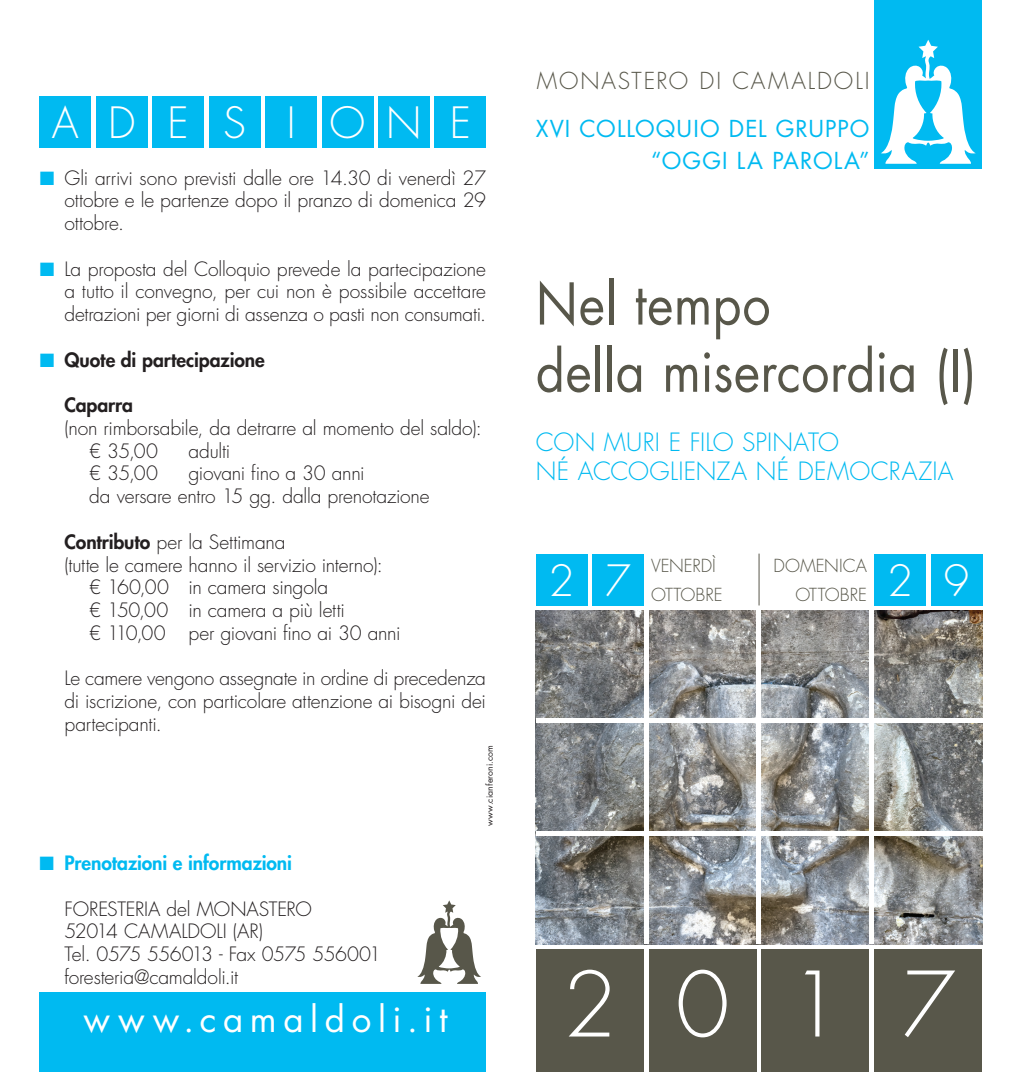
<style>
.page{position:relative;width:1022px;height:1072px;background:#fff}
.page>*{position:absolute;margin:0;border:0;box-sizing:border-box;transform-origin:0 0}
.t1{font:300 87.5px "Futura";color:#fff}
.t2{font:56px/67.2px "Futura";letter-spacing:.01em;color:#58574a;scale:.9 1}
.t3{font:300 42px "Futura";letter-spacing:.73em;color:#fff}
.t4{font:35px "Futura";letter-spacing:.19em;color:#fff}
.t5{font:300 24.5px/29.4px "Futura";letter-spacing:.01em;color:#00baf1}
.t6{font:22.75px/31.5px "Futura";letter-spacing:.05em;color:#00baf1;text-align:right}
.t7{font:300 22.75px "Futura";letter-spacing:.08em;color:#58574a}
.t8{font:300 19.25px/22.8px "Futura";letter-spacing:-.01em;color:#231f20;text-align:justify}
.t9{font:800 19.25px "Futura";letter-spacing:-.005em;color:#231f20}
.t10{font:800 19.25px "Futura";letter-spacing:-.005em;color:#00baf1}
.t11{font:300 17.5px "Futura";color:#58574a}
.t12{font:8.75px "Futura";letter-spacing:.02em;color:#231f20}
.s1{color:#00baf1}
.s2{font-weight:800}
</style>
<div class="page">
<div style="left:874px;top:0;width:108px;height:169px;background:#00baf1"></div>
<div style="left:536px;top:949px;width:108px;height:122px;background:#58574a"></div>
<img style="left:536px;top:610px;width:446px;height:334px">
<div style="left:874px;top:554px;width:52px;height:51px;background:#00baf1"></div>
<div style="left:931px;top:554px;width:51px;height:51px;background:#00baf1"></div>
<div style="left:592px;top:554px;width:52px;height:51px;background:#00baf1"></div>
<div style="left:536px;top:554px;width:51px;height:51px;background:#00baf1"></div>
<div style="left:649px;top:949px;width:107px;height:122px;background:#58574a"></div>
<div style="left:761px;top:949px;width:108px;height:122px;background:#58574a"></div>
<div style="left:874px;top:949px;width:108px;height:122px;background:#58574a"></div>
<svg style="left:881px;top:40px;width:95px;height:124px"></svg>
<hr style="left:759px;top:553px;width:1px;height:52px;background:#58574a">
<div style="left:40px;top:992px;width:446px;height:79px;background:#00baf1"></div>
<svg style="left:417px;top:900px;width:64px;height:83px"></svg>
<div style="left:378px;top:96px;width:52px;height:52px;background:#00baf1"></div>
<div style="left:435px;top:96px;width:51px;height:52px;background:#00baf1"></div>
<div style="left:265px;top:96px;width:52px;height:52px;background:#00baf1"></div>
<div style="left:153px;top:96px;width:51px;height:52px;background:#00baf1"></div>
<div style="left:322px;top:96px;width:51px;height:52px;background:#00baf1"></div>
<div style="left:209px;top:96px;width:51px;height:52px;background:#00baf1"></div>
<div style="left:96px;top:96px;width:52px;height:52px;background:#00baf1"></div>
<div style="left:40px;top:96px;width:51px;height:52px;background:#00baf1"></div>
<div style="left:644px;top:610px;width:5px;height:334px;background:#fff"></div>
<div style="left:756px;top:610px;width:5px;height:334px;background:#fff"></div>
<div style="left:869px;top:610px;width:5px;height:334px;background:#fff"></div>
<div style="left:536px;top:718px;width:446px;height:5px;background:#fff"></div>
<div style="left:536px;top:831px;width:446px;height:5px;background:#fff"></div>
<h3 class="t3" style="left:52px;top:97px;width:421px">ADES IONE</h3>
<p class="t8" style="left:64px;top:167px;width:423px;text-indent:-25px"><span class="s1">■</span> Gli arrivi sono previsti dalle ore 14.30 di venerdì 27 ottobre e le partenze dopo il pranzo di domenica 29 ottobre.</p>
<p class="t8" style="left:64px;top:258px;width:423px;text-indent:-25px"><span class="s1">■</span> La proposta del Colloquio prevede la partecipazione a tutto il convegno, per cui non è possibile accettare detrazioni per giorni di assenza o pasti non consumati.</p>
<p class="t9" style="left:40px;top:347px;width:227px"><span class="s1">■</span> Quote di partecipazione</p>
<p class="t9" style="left:64px;top:393px;width:70px">Caparra</p>
<p class="t8" style="left:89px;top:417px;width:394px;text-indent:-25px">(non rimborsabile, da detrarre al momento del saldo): € 35,00</p>
<p class="t8" style="left:188px;top:440px;width:43px">adulti</p>
<p class="t8" style="left:89px;top:462px;width:342px;text-indent:99px">giovani fino a 30 anni<br>da versare entro 15 gg. dalla prenotazione</p>
<p class="t8" style="left:64px;top:531px;width:223px"><span class="s2">Contributo</span> per la Settimana</p>
<p class="t8" style="left:64px;top:553px;width:320px">(tutte le camere hanno il servizio interno):</p>
<p class="t8" style="left:89px;top:576px;width:241px">€ 160,00 in camera singola</p>
<p class="t8" style="left:89px;top:599px;width:257px">€ 150,00 in camera a più letti</p>
<p class="t8" style="left:89px;top:622px;width:313px">€ 110,00 per giovani fino ai 30 anni</p>
<p class="t8" style="left:64px;top:667px;width:423px">Le camere vengono assegnate in ordine di precedenza di iscrizione, con particolare attenzione ai bisogni dei partecipanti.</p>
<p class="t8" style="left:89px;top:462px;width:70px">€ 35,00</p>
<p class="t10" style="left:40px;top:850px;width:254px">■ Prenotazioni e informazioni</p>
<p class="t8" style="left:64px;top:897px;width:318px;text-align:left">FORESTERIA del MONASTERO<br>52014 CAMALDOLI (AR)<br>Tel. 0575 556013 - Fax 0575 556001 foresteria@camaldoli.it</p>
<h3 class="t4" style="left:83px;top:997px;width:365px">www.camaldoli.it</h3>
<p class="t12" style="left:484px;top:825px;width:82px;rotate:-90deg">www.cianferoni.com</p>
<p class="t7" style="left:537px;top:67px;width:334px">MONASTERO DI CAMALDOLI</p>
<p class="t6" style="left:536px;top:113px;width:335px">XVI COLLOQUIO DEL GRUPPO “OGGI LA PAROLA”</p>
<h2 class="t2" style="left:536px;top:271px;width:491px">Nel tempo<br>della misercordia (I)</h2>
<p class="t5" style="left:536px;top:428px;width:419px">CON MURI E FILO SPINATO<br>NÉ ACCOGLIENZA NÉ DEMOCRAZIA</p>
<h3 class="t3" style="left:548px;top:555px;width:84px">2 7</h3>
<p class="t11" style="left:651px;top:555px;width:66px">VENERDÌ</p>
<p class="t11" style="left:773px;top:555px;width:95px">DOMENICA</p>
<p class="t11" style="left:651px;top:583px;width:73px">OTTOBRE</p>
<p class="t11" style="left:795px;top:583px;width:73px">OTTOBRE</p>
<h3 class="t3" style="left:887px;top:555px;width:28px">2</h3>
<h3 class="t3" style="left:943px;top:555px;width:28px">9</h3>
<h1 class="t1" style="left:563px;top:951px;width:56px">2</h1>
<h1 class="t1" style="left:675px;top:951px;width:281px">017</h1>
</div>
